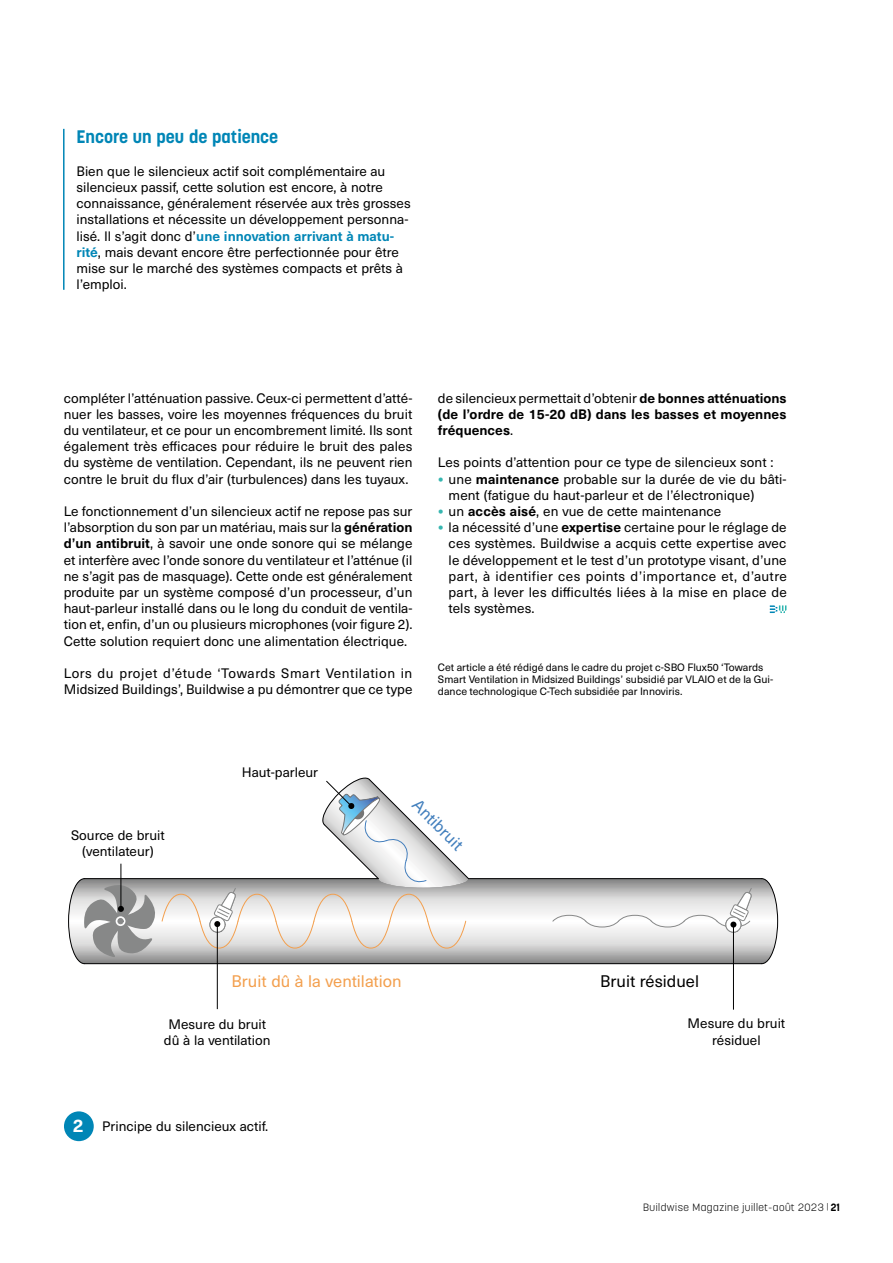
<style>
.page{position:relative;width:893px;height:1263px;background:#fff}
.page>*{position:absolute;margin:0;border:0;box-sizing:border-box;transform-origin:0 0}
.t1{font:700 18px "Korolev";color:#0086b6}
.t2{font:16.5px "Neue Haas Unica W1 G";color:#f39f4d}
.t3{font:16.5px "Neue Haas Unica W1 G";color:#000}
.t4{font:16.5px "Neue Haas Unica W1 G";color:#427fbd}
.t5{font:13.5px/16.2px "Neue Haas Unica W1 G";color:#000;text-align:justify}
.t6{font:700 13.5px/16.2px "Neue Haas Unica W1 G";letter-spacing:.005em;color:#000;text-align:justify}
.t7{font:10.5px/12px "Neue Haas Unica W1 G";color:#000}
.t8{font:300 10.5px "Korolev";letter-spacing:.05em;color:#000}
.s1{font-weight:700;color:#0086b6}
.s2{font-weight:700}
.s3{font-weight:400}
.s4{font-size:18px;color:#36b6b0}
.s5{font-weight:700;font-size:18px;color:#fff}
.s6{font-size:9.15px}
</style>
<div class="page">
<hr style="left:63px;top:129px;width:2px;height:161px;background:#0086b6">
<hr style="left:69px;top:962px;width:709px;height:1px;background:#868787">
<hr style="left:69px;top:961px;width:709px;height:1px;background:#8c8c8c">
<hr style="left:69px;top:960px;width:709px;height:1px;background:#909090">
<hr style="left:69px;top:959px;width:709px;height:1px;background:#969696">
<hr style="left:69px;top:958px;width:709px;height:1px;background:#9b9b9b">
<hr style="left:69px;top:957px;width:709px;height:1px;background:#a1a09f">
<hr style="left:69px;top:956px;width:709px;height:1px;background:#a5a5a5">
<hr style="left:69px;top:955px;width:709px;height:1px;background:#a8a8a9">
<hr style="left:69px;top:954px;width:709px;height:1px;background:#afafaf">
<hr style="left:69px;top:953px;width:709px;height:1px;background:#b5b5b4">
<hr style="left:69px;top:952px;width:709px;height:1px;background:#b9b9b9">
<hr style="left:69px;top:951px;width:709px;height:1px;background:#bfbfbf">
<hr style="left:69px;top:950px;width:709px;height:1px;background:#c3c3c3">
<hr style="left:69px;top:949px;width:709px;height:1px;background:#c7c7c7">
<hr style="left:69px;top:948px;width:709px;height:1px;background:#cccbcb">
<hr style="left:69px;top:947px;width:709px;height:1px;background:#d0cfd0">
<hr style="left:69px;top:946px;width:709px;height:1px;background:#d3d2d2">
<hr style="left:69px;top:945px;width:709px;height:1px;background:#d8d8d8">
<hr style="left:69px;top:944px;width:709px;height:1px;background:#dbdcdb">
<hr style="left:69px;top:943px;width:709px;height:1px;background:#dfdfde">
<hr style="left:69px;top:942px;width:709px;height:1px;background:#e0e0e0">
<hr style="left:69px;top:941px;width:709px;height:1px;background:#e1e1e1">
<hr style="left:69px;top:940px;width:709px;height:1px;background:#e3e2e2">
<hr style="left:69px;top:939px;width:709px;height:1px;background:#e4e4e4">
<hr style="left:69px;top:938px;width:709px;height:1px;background:#e6e6e5">
<hr style="left:69px;top:937px;width:709px;height:1px;background:#e7e7e7">
<hr style="left:69px;top:936px;width:709px;height:1px;background:#e9e9e9">
<hr style="left:69px;top:935px;width:709px;height:1px;background:#ebebeb">
<hr style="left:69px;top:934px;width:709px;height:1px;background:#ececec">
<hr style="left:69px;top:933px;width:709px;height:1px;background:#eeeeed">
<hr style="left:69px;top:932px;width:709px;height:1px;background:#efefef">
<hr style="left:69px;top:931px;width:709px;height:1px;background:#f0f0f0">
<hr style="left:69px;top:930px;width:709px;height:1px;background:#f1f1f1">
<hr style="left:69px;top:929px;width:709px;height:1px;background:#f3f2f2">
<hr style="left:69px;top:928px;width:709px;height:1px;background:#f4f3f3">
<hr style="left:69px;top:927px;width:709px;height:1px;background:#f6f5f5">
<hr style="left:69px;top:926px;width:709px;height:1px;background:#f9f9f9">
<hr style="left:69px;top:925px;width:709px;height:1px;background:#f9f9f9">
<hr style="left:69px;top:924px;width:709px;height:1px;background:#fcfcfb">
<hr style="left:69px;top:918px;width:709px;height:1px;background:#fcfcfb">
<hr style="left:69px;top:917px;width:709px;height:1px;background:#fbfafa">
<hr style="left:69px;top:916px;width:709px;height:1px;background:#f9f9f9">
<hr style="left:69px;top:915px;width:709px;height:1px;background:#f7f7f7">
<hr style="left:69px;top:914px;width:709px;height:1px;background:#f6f5f5">
<hr style="left:69px;top:913px;width:709px;height:1px;background:#f4f3f3">
<hr style="left:69px;top:912px;width:709px;height:1px;background:#f3f2f2">
<hr style="left:69px;top:911px;width:709px;height:1px;background:#f1f1f1">
<hr style="left:69px;top:910px;width:709px;height:1px;background:#f0f0f0">
<hr style="left:69px;top:909px;width:709px;height:1px;background:#efefef">
<hr style="left:69px;top:908px;width:709px;height:1px;background:#ededed">
<hr style="left:69px;top:907px;width:709px;height:1px;background:#ececec">
<hr style="left:69px;top:906px;width:709px;height:1px;background:#e9e9ea">
<hr style="left:69px;top:905px;width:709px;height:1px;background:#e9e9e9">
<hr style="left:69px;top:904px;width:709px;height:1px;background:#e8e8e8">
<hr style="left:69px;top:903px;width:709px;height:1px;background:#e6e6e5">
<hr style="left:69px;top:902px;width:709px;height:1px;background:#e4e4e4">
<hr style="left:69px;top:901px;width:709px;height:1px;background:#e4e3e3">
<hr style="left:69px;top:900px;width:709px;height:1px;background:#e1e1e1">
<hr style="left:69px;top:899px;width:709px;height:1px;background:#dfdfdf">
<hr style="left:69px;top:898px;width:709px;height:1px;background:#dbdcdb">
<hr style="left:69px;top:897px;width:709px;height:1px;background:#d7d7d7">
<hr style="left:69px;top:896px;width:709px;height:1px;background:#d4d4d4">
<hr style="left:69px;top:895px;width:709px;height:1px;background:#cfcece">
<hr style="left:69px;top:894px;width:709px;height:1px;background:#cbcbcb">
<hr style="left:69px;top:893px;width:709px;height:1px;background:#c6c6c5">
<hr style="left:69px;top:892px;width:709px;height:1px;background:#c3c3c3">
<hr style="left:69px;top:891px;width:709px;height:1px;background:#bdbdbd">
<hr style="left:69px;top:890px;width:709px;height:1px;background:#b8b8b8">
<hr style="left:69px;top:889px;width:709px;height:1px;background:#b3b2b2">
<hr style="left:69px;top:888px;width:709px;height:1px;background:#adadad">
<hr style="left:69px;top:887px;width:709px;height:1px;background:#a8a8a9">
<hr style="left:69px;top:886px;width:709px;height:1px;background:#a3a3a3">
<hr style="left:69px;top:885px;width:709px;height:1px;background:#9f9e9e">
<hr style="left:69px;top:884px;width:709px;height:1px;background:#999">
<hr style="left:69px;top:883px;width:709px;height:1px;background:#969696">
<hr style="left:69px;top:882px;width:709px;height:1px;background:#8f8f90">
<hr style="left:69px;top:881px;width:709px;height:1px;background:#8a8a8a">
<hr style="left:69px;top:880px;width:709px;height:1px;background:#848585">
<hr style="left:69px;top:879px;width:709px;height:1px;background:#7f8080">
<hr style="left:85px;top:963px;width:677px;height:1px;background:#010102">
<hr style="left:468px;top:878px;width:294px;height:1px;background:#010102">
<svg style="left:761px;top:878px;width:17px;height:86px"></svg>
<div style="left:64px;top:1111px;width:30px;height:30px;background:#0086b6;border-radius:50%"></div>
<svg style="left:770px;top:605px;width:16px;height:8px"></svg>
<hr style="left:217px;top:924px;width:1px;height:85px;background:#000">
<hr style="left:733px;top:924px;width:1px;height:86px;background:#000">
<svg style="left:552px;top:888px;width:200px;height:45px"></svg>
<svg style="left:68px;top:777px;width:402px;height:187px"></svg>
<h1 class="t1" style="left:77px;top:125px;width:203px">Encore un peu de patience</h1>
<p class="t5" style="left:77px;top:162px;width:336px;text-align:left">Bien que le silencieux actif soit complémentaire au silencieux passif, cette solution est encore, à notre connaissance, généralement réservée aux très grosses installations et nécessite un développement personna&shy;lisé. Il s’agit donc d’<span class="s1">une innovation arrivant à matu&shy;rité</span>, mais devant encore être perfectionnée pour être mise sur le marché des systèmes compacts et prêts à l’emploi.</p>
<p class="t5" style="left:64px;top:389px;width:350px">compléter l’atténuation passive. Ceux-ci permettent d’atté&shy;nuer les basses, voire les moyennes fréquences du bruit du ventilateur, et ce pour un encombrement limité. Ils sont également très efficaces pour réduire le bruit des pales du système de ventilation. Cependant, ils ne peuvent rien contre le bruit du flux d’air (turbulences) dans les tuyaux.</p>
<p class="t5" style="left:64px;top:502px;width:350px">Le fonctionnement d’un silencieux actif ne repose pas sur l’absorption du son par un matériau, mais sur la <span class="s2">génération d’un antibruit</span>, à savoir une onde sonore qui se mélange et interfère avec l’onde sonore du ventilateur et l’atténue (il ne s’agit pas de masquage). Cette onde est généralement produite par un système composé d’un processeur, d’un haut-parleur installé dans ou le long du conduit de ventila&shy;tion et, enfin, d’un ou plusieurs microphones (voir figure 2).<br>Cette solution requiert donc une alimentation électrique.</p>
<p class="t5" style="left:64px;top:664px;width:350px">Lors du projet d’étude ‘Towards Smart Ventilation in<br>Midsized Buildings’, Buildwise a pu démontrer que ce type</p>
<p class="t6" style="left:438px;top:389px;width:350px"><span class="s3">de silencieux permettait d’obtenir</span> de bonnes atténuations (de l’ordre de 15-20 dB) dans les basses et moyennes fréquences<span class="s3">.</span></p>
<p class="t5" style="left:438px;top:454px;width:337px">Les points d’attention pour ce type de silencieux sont :</p>
<p class="t5" style="left:449px;top:470px;width:340px;text-indent:-11px"><span class="s4">•</span> une <span class="s2">maintenance</span> probable sur la durée de vie du bâti&shy;ment (fatigue du haut-parleur et de l’électronique)</p>
<p class="t5" style="left:438px;top:502px;width:285px"><span class="s4">•</span> un <span class="s2">accès aisé</span>, en vue de cette maintenance</p>
<p class="t5" style="left:449px;top:519px;width:340px;text-indent:-11px"><span class="s4">•</span> la nécessité d’une <span class="s2">expertise</span> certaine pour le réglage de ces systèmes. Buildwise a acquis cette expertise avec le développement et le test d’un prototype visant, d’une part, à identifier ces points d’importance et, d’autre part, à lever les difficultés liées à la mise en place de tels systèmes.</p>
<p class="t7" style="left:438px;top:660px;width:337px">Cet article a été rédigé dans le cadre du projet c-SBO Flux50 ‘Towards<br>Smart Ventilation in Midsized Buildings’ subsidié par VLAIO et de la Gui&shy;dance technologique C-Tech subsidiée par Innoviris.</p>
<p class="t5" style="left:242px;top:764px;width:78px">Haut-parleur</p>
<p class="t5" style="left:71px;top:826px;width:95px;text-align:center">Source de bruit (ventilateur)</p>
<p class="t4" style="left:424px;top:793px;width:66px;rotate:45deg">Antibruit</p>
<p class="t2" style="left:232px;top:969px;width:172px">Bruit dû à la ventilation</p>
<p class="t3" style="left:600px;top:969px;width:100px">Bruit résiduel</p>
<p class="t5" style="left:164px;top:1015px;width:108px;text-align:center">Mesure du bruit dû à la ventilation</p>
<p class="t5" style="left:688px;top:1015px;width:99px;text-align:center">Mesure du bruit résiduel</p>
<p class="t5" style="left:73px;top:1118px;width:197px"><span class="s5">2</span> Principe du silencieux actif.</p>
<p class="t8" style="left:643px;top:1200px;width:198px">Buildwise Magazine juillet-août 2023 <span class="s6">|</span> <span class="s2">21</span></p>
</div>
